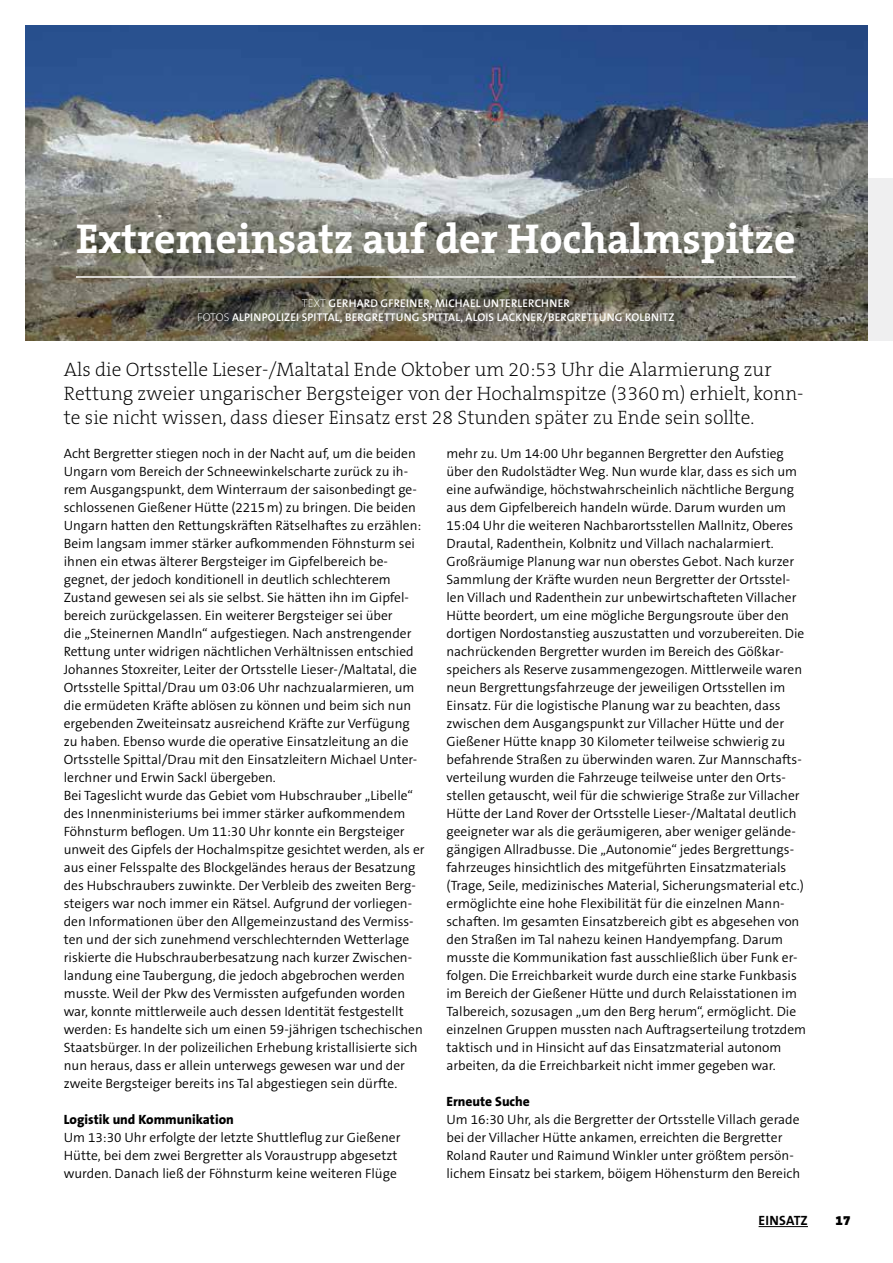
<style>
.page{position:relative;width:893px;height:1263px;background:#fff}
.page>*{position:absolute;margin:0;border:0;box-sizing:border-box;transform-origin:0 0}
.t1{font:700 42px "The Serif B W7";color:#fff}
.t2{font:200 19.5px/24px "The Serif B W2";color:#000}
.t3{font:300 13.5px/18px "The Sans B W4";color:#000}
.t4{font:800 13.5px "The Sans B W8";color:#000}
.t5{font:700 13.5px "The Sans B W7";letter-spacing:.01em;color:#000}
.t6{font:900 13.5px "The Serif B W9";color:#000}
.t7{font:600 11.25px/14.2px "The Sans B W6";letter-spacing:.015em;color:#fff;text-align:center}
.s1{font-family:"The Sans B W2";font-weight:200}
</style>
<div class="page">
<hr style="left:759px;top:1226px;width:49px;height:1px;background:#000">
<div style="left:867px;top:179px;width:26px;height:162px;background:#e9e9ea"></div>
<img style="left:26px;top:26px;width:841px;height:315px">
<hr style="left:76px;top:276px;width:720px;height:2px;background:#fff">
<h1 class="t1" style="left:76px;top:211px;width:721px">Extremeinsatz auf der Hochalmspitze</h1>
<p class="t7" style="left:197px;top:296px;width:479px"><span class="s1">TEXT</span> GERHARD GFREINER, MICHAEL UNTERLERCHNER<br><span class="s1">FOTOS</span> ALPINPOLIZEI SPITTAL, BERGRETTUNG SPITTAL, ALOIS LACKNER/BERGRETTUNG KOLBNITZ</p>
<p class="t2" style="left:64px;top:358px;width:741px">Als die Ortsstelle Lieser-/Maltatal Ende Oktober um 20:53 Uhr die Alarmierung zur<br>Rettung zweier ungarischer Bergsteiger von der Hochalmspitze (3360m) erhielt, konn&shy;te sie nicht wissen, dass dieser Einsatz erst 28 Stunden später zu Ende sein sollte.</p>
<p class="t3" style="left:64px;top:444px;width:362px">Acht Bergretter stiegen noch in der Nacht auf, um die beiden Ungarn vom Bereich der Schneewinkelscharte zurück zu ih&shy;rem Ausgangspunkt, dem Winterraum der saisonbedingt ge&shy;schlossenen Gießener Hütte (2215m) zu bringen. Die beiden Ungarn hatten den Rettungskräften Rätselhaftes zu erzählen:<br>Beim langsam immer stärker aufkommenden Föhnsturm sei ihnen ein etwas älterer Bergsteiger im Gipfelbereich be&shy;gegnet, der jedoch konditionell in deutlich schlechterem Zustand gewesen sei als sie selbst. Sie hätten ihn im Gipfel&shy;bereich zurückgelassen. Ein weiterer Bergsteiger sei über<br>die „Steinernen Mandln“ aufgestiegen. Nach anstrengender Rettung unter widrigen nächtlichen Verhältnissen entschied Johannes Stoxreiter, Leiter der Ortsstelle Lieser-/Maltatal, die Ortsstelle Spittal/Drau um 03:06 Uhr nachzualarmieren, um die ermüdeten Kräfte ablösen zu können und beim sich nun ergebenden Zweiteinsatz ausreichend Kräfte zur Verfügung zu haben. Ebenso wurde die operative Einsatzleitung an die Ortsstelle Spittal/Drau mit den Einsatzleitern Michael Unter&shy;lerchner und Erwin Sackl übergeben.<br>Bei Tageslicht wurde das Gebiet vom Hubschrauber „Libelle“ des Innenministeriums bei immer stärker aufkommendem Föhnsturm beflogen. Um 11:30 Uhr konnte ein Bergsteiger unweit des Gipfels der Hochalmspitze gesichtet werden, als er aus einer Felsspalte des Blockgeländes heraus der Besatzung des Hubschraubers zuwinkte. Der Verbleib des zweiten Berg&shy;steigers war noch immer ein Rätsel. Aufgrund der vorliegen&shy;den Informationen über den Allgemeinzustand des Vermiss&shy;ten und der sich zunehmend verschlechternden Wetterlage riskierte die Hubschrauberbesatzung nach kurzer Zwischen&shy;landung eine Taubergung, die jedoch abgebrochen werden musste. Weil der Pkw des Vermissten aufgefunden worden war, konnte mittlerweile auch dessen Identität festgestellt werden: Es handelte sich um einen 59-jährigen tschechischen Staatsbürger. In der polizeilichen Erhebung kristallisierte sich nun heraus, dass er allein unterwegs gewesen war und der zweite Bergsteiger bereits ins Tal abgestiegen sein dürfte.</p>
<p class="t4" style="left:64px;top:1111px;width:172px">Logistik und Kommunikation</p>
<p class="t3" style="left:64px;top:1128px;width:338px">Um 13:30 Uhr erfolgte der letzte Shuttleflug zur Gießener<br>Hütte, bei dem zwei Bergretter als Voraustrupp abgesetzt wurden. Danach ließ der Föhnsturm keine weiteren Flüge</p>
<p class="t3" style="left:446px;top:444px;width:361px">mehr zu. Um 14:00 Uhr begannen Bergretter den Aufstieg über den Rudolstädter Weg. Nun wurde klar, dass es sich um eine aufwändige, höchstwahrscheinlich nächtliche Bergung aus dem Gipfelbereich handeln würde. Darum wurden um 15:04 Uhr die weiteren Nachbarortsstellen Mallnitz, Oberes Drautal, Radenthein, Kolbnitz und Villach nachalarmiert.<br>Großräumige Planung war nun oberstes Gebot. Nach kurzer Sammlung der Kräfte wurden neun Bergretter der Ortsstel&shy;len Villach und Radenthein zur unbewirtschafteten Villacher Hütte beordert, um eine mögliche Bergungsroute über den dortigen Nordostanstieg auszustatten und vorzubereiten. Die nachrückenden Bergretter wurden im Bereich des Gößkar&shy;speichers als Reserve zusammengezogen. Mittlerweile waren neun Bergrettungsfahrzeuge der jeweiligen Ortsstellen im Einsatz. Für die logistische Planung war zu beachten, dass zwischen dem Ausgangspunkt zur Villacher Hütte und der Gießener Hütte knapp 30 Kilometer teilweise schwierig zu befahrende Straßen zu überwinden waren. Zur Mannschafts&shy;verteilung wurden die Fahrzeuge teilweise unter den Orts&shy;stellen getauscht, weil für die schwierige Straße zur Villacher Hütte der Land Rover der Ortsstelle Lieser-/Maltatal deutlich geeigneter war als die geräumigeren, aber weniger gelände&shy;gängigen Allradbusse. Die „Autonomie“ jedes Bergrettungs&shy;fahrzeuges hinsichtlich des mitgeführten Einsatzmaterials (Trage, Seile, medizinisches Material, Sicherungsmaterial etc.) ermöglichte eine hohe Flexibilität für die einzelnen Mann&shy;schaften. Im gesamten Einsatzbereich gibt es abgesehen von den Straßen im Tal nahezu keinen Handyempfang. Darum musste die Kommunikation fast ausschließlich über Funk er&shy;folgen. Die Erreichbarkeit wurde durch eine starke Funkbasis im Bereich der Gießener Hütte und durch Relaisstationen im Talbereich, sozusagen „um den Berg herum“, ermöglicht. Die einzelnen Gruppen mussten nach Auftragserteilung trotzdem taktisch und in Hinsicht auf das Einsatzmaterial autonom arbeiten, da die Erreichbarkeit nicht immer gegeben war.</p>
<p class="t4" style="left:446px;top:1092px;width:85px">Erneute Suche</p>
<p class="t3" style="left:446px;top:1110px;width:355px">Um 16:30 Uhr, als die Bergretter der Ortsstelle Villach gerade bei der Villacher Hütte ankamen, erreichten die Bergretter Roland Rauter und Raimund Winkler unter größtem persön&shy;lichem Einsatz bei starkem, böigem Höhensturm den Bereich</p>
<p class="t5" style="left:759px;top:1211px;width:51px">EINSATZ</p>
<p class="t6" style="left:836px;top:1211px;width:16px">17</p>
</div>
